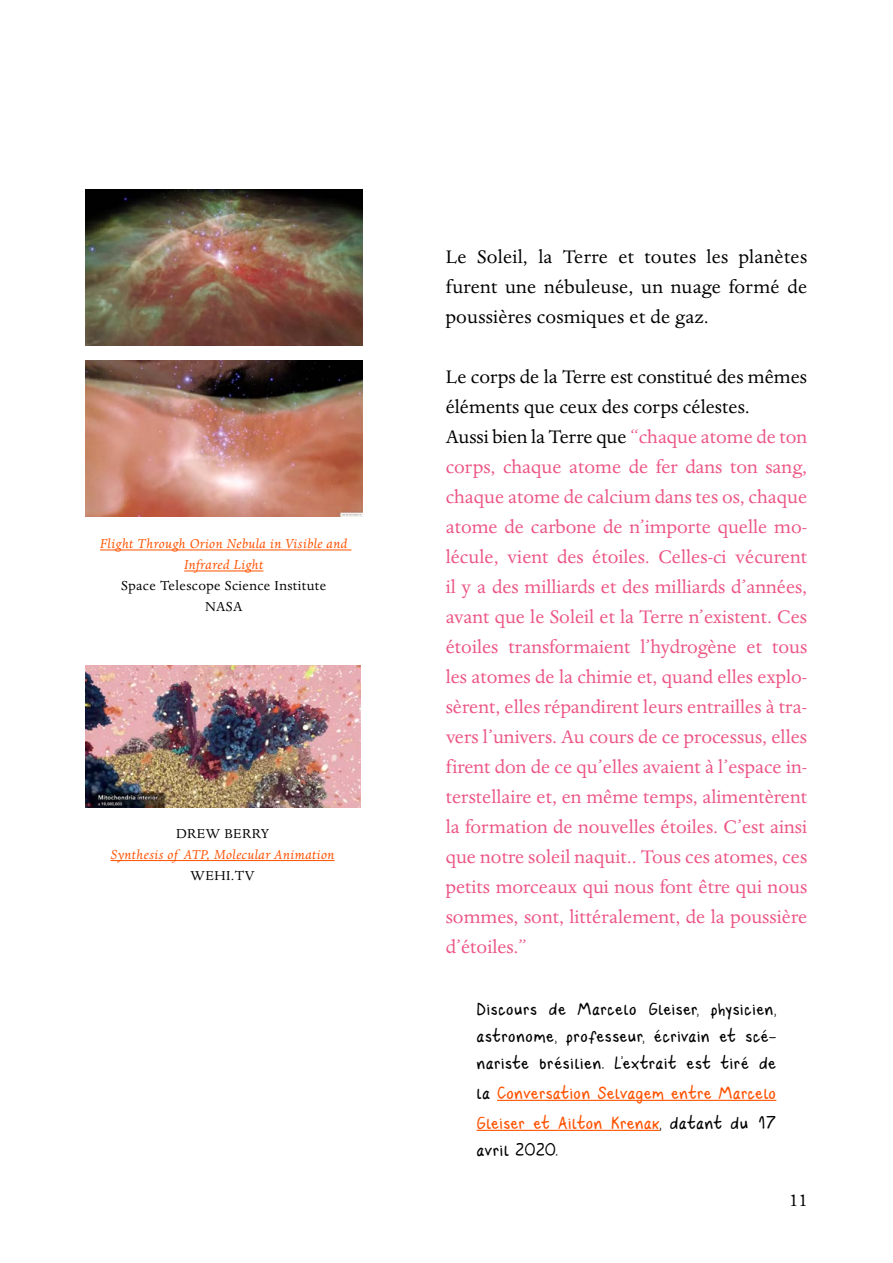
<style>
.page{position:relative;width:893px;height:1263px;background:#fff}
.page>*{position:absolute;margin:0;border:0;box-sizing:border-box;transform-origin:0 0}
.t1{font:21px/30px "Dante";color:#ec5585}
.t2{font:21px/30px "Dante";letter-spacing:.01em;color:#000;text-align:justify}
.t3{font:15px/27px "Dantestui 2";letter-spacing:.01em;color:#000;text-align:justify}
.t4{font:italic 15px/21px "Dante";letter-spacing:.025em;color:#ff5200;text-align:center}
.t5{font:15px/30px "Dantestui 2";color:#ff5200}
.t6{font:15px/21px "Dante";letter-spacing:.025em;color:#000;text-align:center}
.s1{color:#000}
</style>
<div class="page">
<img style="left:85px;top:666px;width:275px;height:142px">
<hr style="left:110px;top:860px;width:225px;height:1px;background:#ff5200">
<hr style="left:100px;top:550px;width:251px;height:1px;background:#ff5200">
<hr style="left:184px;top:571px;width:79px;height:1px;background:#ff5200">
<img style="left:85px;top:189px;width:278px;height:156px">
<img style="left:85px;top:360px;width:278px;height:157px">
<hr style="left:497px;top:1100px;width:279px;height:1px;background:#ff5200">
<hr style="left:477px;top:1130px;width:183px;height:1px;background:#ff5200">
<p class="t4" style="left:100px;top:534px;width:249px">Flight Through Orion Nebula in Visible and<br>Infrared Light</p>
<p class="t6" style="left:121px;top:576px;width:207px">Space Telescope Science Institute<br>NASA</p>
<p class="t6" style="left:176px;top:823px;width:95px">DREW BERRY</p>
<p class="t4" style="left:111px;top:844px;width:226px">Synthesis of ATP, Molecular Animation</p>
<p class="t6" style="left:191px;top:865px;width:65px">WEHI.TV</p>
<p class="t2" style="left:446px;top:242px;width:363px">Le Soleil, la Terre et toutes les planètes furent une nébuleuse, un nuage formé de poussières cosmiques et de gaz.</p>
<p class="t1" style="left:446px;top:362px;width:363px"><span class="s1">Le corps de la Terre est constitué des mêmes éléments que ceux des corps célestes.<br>Aussi bien la Terre que</span> “chaque atome de ton corps, chaque atome de fer dans ton sang, chaque atome de calcium dans tes os, chaque atome de carbone de n’importe quelle mo&shy;lécule, vient des étoiles. Celles-ci vécurent il y a des milliards et des milliards d’années, avant que le Soleil et la Terre n’existent. Ces étoiles transformaient l’hydrogène et tous les atomes de la chimie et, quand elles explo&shy;sèrent, elles répandirent leurs entrailles à tra&shy;vers l’univers. Au cours de ce processus, elles firent don de ce qu’elles avaient à l’espace in&shy;terstellaire et, en même temps, alimentèrent la formation de nouvelles étoiles. C’est ainsi que notre soleil naquit.. Tous ces atomes, ces petits morceaux qui nous font être qui nous sommes, sont, littéralement, de la poussière d’étoiles.”</p>
<p class="t3" style="left:477px;top:995px;width:301px">Discours de Marcelo Gleiser, physicien, astronome, professeur, écrivain et scé&shy;nariste brésilien. L’extrait est tiré de</p>
<p class="t5" style="left:477px;top:1078px;width:301px"><span class="s1">la</span> Conversation Selvagem entre Marcelo<br>Gleiser et Ailton Krenak<span class="s1">, datant du 17</span></p>
<p class="t3" style="left:477px;top:1136px;width:83px">avril 2020.</p>
<p class="t2" style="left:789px;top:1185px;width:20px">11</p>
</div>
